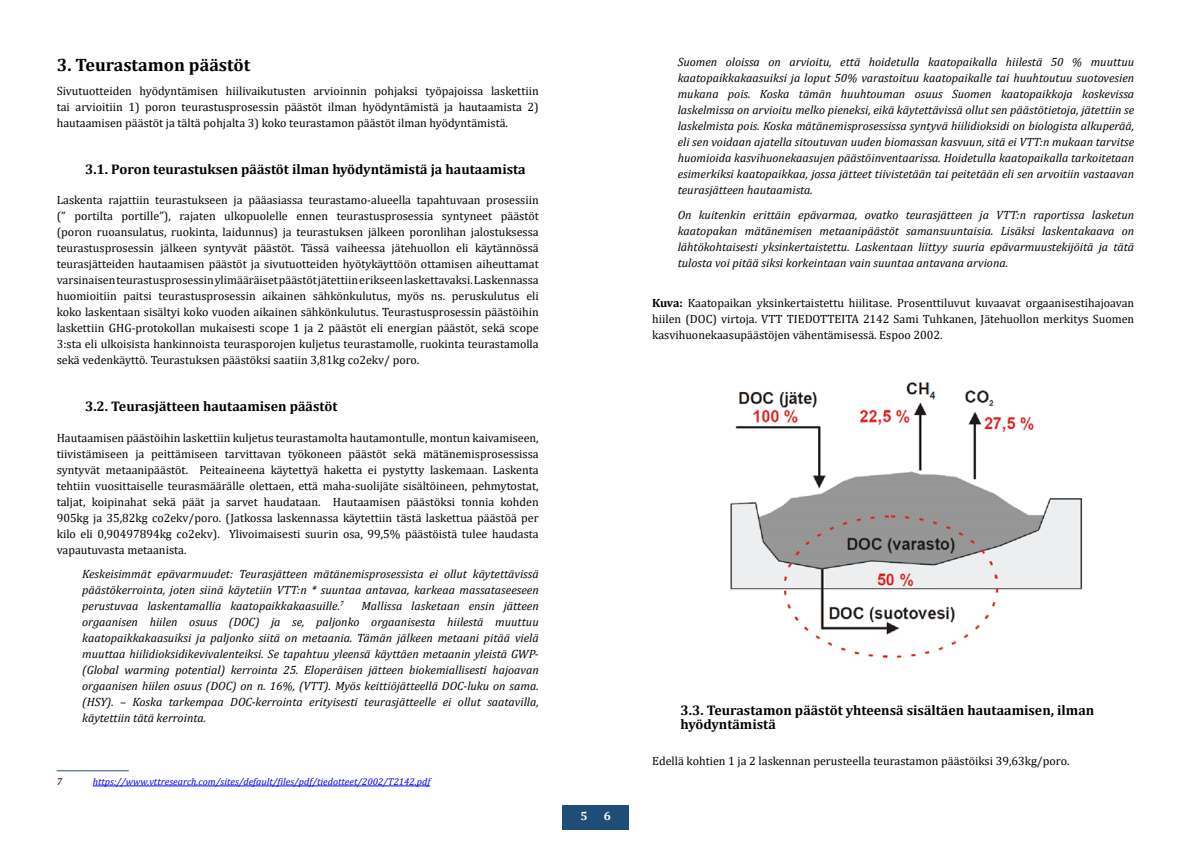
<style>
.page{position:relative;width:1191px;height:842px;background:#fff}
.page>*{position:absolute;margin:0;border:0;box-sizing:border-box;transform-origin:0 0}
.Body{font:700 18px "Cambria";color:#000}
.Artikkelin_väliotsik{font:700 14px/14.5px "Cambria";color:#000}
.Body-2{font:12px/16px "Cambria";color:#000;text-align:justify}
.Body-3{font:italic 12px/16px "Cambria";color:#000;text-align:justify}
.t1{font:700 12px "Cambria";color:#fff}
.t2{font:italic 10px "Cambria";color:#00f}
.t3{font:italic 10px "Cambria";color:#000}
.s1{font-weight:700}
</style>
<div class="page">
<div style="left:562px;top:805px;width:33px;height:24px;background:#1f4d78"></div>
<div style="left:595px;top:805px;width:34px;height:24px;background:#1f4d78"></div>
<hr style="left:57px;top:770px;width:72px;height:1px;background:#1f4d78">
<hr style="left:93px;top:786px;width:337px;height:1px;background:#00f">
<img style="left:730px;top:382px;width:352px;height:276px">
<p class="Body" style="left:57px;top:52px;width:195px">3. Teurastamon päästöt</p>
<p class="Body-2" style="left:57px;top:83px;width:483px">Sivutuotteiden hyödyntämisen hiilivaikutusten arvioinnin pohjaksi työpajoissa laskettiin tai arvioitiin 1) poron teurastusprosessin päästöt ilman hyödyntämistä ja hautaamista 2) hautaamisen päästöt ja tältä pohjalta 3) koko teurastamon päästöt ilman hyödyntämistä.</p>
<h3 class="Artikkelin_väliotsik" style="left:85px;top:162px;width:442px">3.1. Poron teurastuksen päästöt ilman hyödyntämistä ja hautaamista</h3>
<p class="Body-2" style="left:57px;top:192px;width:483px">Laskenta rajattiin teurastukseen ja pääasiassa teurastamo-alueella tapahtuvaan prosessiin (” portilta portille”), rajaten ulkopuolelle ennen teurastusprosessia syntyneet päästöt (poron ruoansulatus, ruokinta, laidunnus) ja teurastuksen jälkeen poronlihan jalostuksessa teurastusprosessin jälkeen syntyvät päästöt. Tässä vaiheessa jätehuollon eli käytännössä teurasjätteiden hautaamisen päästöt ja sivutuotteiden hyötykäyttöön ottamisen aiheuttamat varsinaisen teurastusprosessin ylimääräiset päästöt jätettiin erikseen laskettavaksi. Laskennassa huomioitiin paitsi teurastusprosessin aikainen sähkönkulutus, myös ns. peruskulutus eli koko laskentaan sisältyi koko vuoden aikainen sähkönkulutus. Teurastusprosessin päästöihin laskettiin GHG-protokollan mukaisesti scope 1 ja 2 päästöt eli energian päästöt, sekä scope 3:sta eli ulkoisista hankinnoista teurasporojen kuljetus teurastamolle, ruokinta teurastamolla sekä vedenkäyttö. Teurastuksen päästöksi saatiin 3,81kg co2ekv/ poro.</p>
<h3 class="Artikkelin_väliotsik" style="left:85px;top:399px;width:254px">3.2. Teurasjätteen hautaamisen päästöt</h3>
<p class="Body-2" style="left:57px;top:429px;width:483px">Hautaamisen päästöihin laskettiin kuljetus teurastamolta hautamontulle, montun kaivamiseen, tiivistämiseen ja peittämiseen tarvittavan työkoneen päästöt sekä mätänemisprosessissa syntyvät metaanipäästöt. Peiteaineena käytettyä haketta ei pystytty laskemaan. Laskenta tehtiin vuosittaiselle teurasmäärälle olettaen, että maha-suolijäte sisältöineen, pehmytostat, taljat, koipinahat sekä päät ja sarvet haudataan. Hautaamisen päästöksi tonnia kohden 905kg ja 35,82kg co2ekv/poro. (Jatkossa laskennassa käytettiin tästä laskettua päästöä per kilo eli 0,90497894kg co2ekv). Ylivoimaisesti suurin osa, 99,5% päästöistä tulee haudasta vapautuvasta metaanista.</p>
<p class="Body-3" style="left:82px;top:565px;width:458px">Keskeisimmät epävarmuudet: Teurasjätteen mätänemisprosessista ei ollut käytettävissä päästökerrointa, joten siinä käytetiin VTT:n * suuntaa antavaa, karkeaa massataseeseen perustuvaa laskentamallia kaatopaikkakaasuille.<sup>7</sup></p>
<p class="Body-3" style="left:82px;top:597px;width:458px;text-indent:279px">Mallissa lasketaan ensin jätteen orgaanisen hiilen osuus (DOC) ja se, paljonko orgaanisesta hiilestä muuttuu kaatopaikkakaasuiksi ja paljonko siitä on metaania. Tämän jälkeen metaani pitää vielä muuttaa hiilidioksidikevivalenteiksi. Se tapahtuu yleensä käyttäen metaanin yleistä GWP-(Global warming potential) kerrointa 25. Eloperäisen jätteen biokemiallisesti hajoavan orgaanisen hiilen osuus (DOC) on n. 16%, (VTT). Myös keittiöjätteellä DOC-luku on sama. (HSY). – Koska tarkempaa DOC-kerrointa erityisesti teurasjätteelle ei ollut saatavilla, käytettiin tätä kerrointa.</p>
<p class="t3" style="left:57px;top:775px;width:7px">7</p>
<p class="t2" style="left:93px;top:775px;width:339px">https://www.vttresearch.com/sites/default/files/pdf/tiedotteet/2002/T2142.pdf</p>
<p class="Body-3" style="left:677px;top:53px;width:458px">Suomen oloissa on arvioitu, että hoidetulla kaatopaikalla hiilestä 50 % muuttuu kaatopaikkakaasuiksi ja loput 50% varastoituu kaatopaikalle tai huuhtoutuu suotovesien mukana pois. Koska tämän huuhtouman osuus Suomen kaatopaikkoja koskevissa laskelmissa on arvioitu melko pieneksi, eikä käytettävissä ollut sen päästötietoja, jätettiin se laskelmista pois. Koska mätänemisprosessissa syntyvä hiilidioksidi on biologista alkuperää, eli sen voidaan ajatella sitoutuvan uuden biomassan kasvuun, sitä ei VTT:n mukaan tarvitse huomioida kasvihuonekaasujen päästöinventaarissa. Hoidetulla kaatopaikalla tarkoitetaan esimerkiksi kaatopaikkaa, jossa jätteet tiivistetään tai peitetään eli sen arvoitiin vastaavan teurasjätteen hautaamista.</p>
<p class="Body-3" style="left:677px;top:206px;width:458px">On kuitenkin erittäin epävarmaa, ovatko teurasjätteen ja VTT:n raportissa lasketun kaatopakan mätänemisen metaanipäästöt samansuuntaisia. Lisäksi laskentakaava on lähtökohtaisesti yksinkertaistettu. Laskentaan liittyy suuria epävarmuustekijöitä ja tätä tulosta voi pitää siksi korkeintaan vain suuntaa antavana arviona.</p>
<p class="Body-2" style="left:652px;top:295px;width:483px"><span class="s1">Kuva:</span> Kaatopaikan yksinkertaistettu hiilitase. Prosenttiluvut kuvaavat orgaanisestihajoavan hiilen (DOC) virtoja. VTT TIEDOTTEITA 2142 Sami Tuhkanen, Jätehuollon merkitys Suomen kasvihuonekaasupäästöjen vähentämisessä. Espoo 2002.</p>
<p class="t1" style="left:580px;top:807px;width:9px">5</p>
<p class="t1" style="left:603px;top:807px;width:9px">6</p>
<h3 class="Artikkelin_väliotsik" style="left:680px;top:702px;width:415px">3.3. Teurastamon päästöt yhteensä sisältäen hautaamisen, ilman hyödyntämistä</h3>
<p class="Body-2" style="left:652px;top:753px;width:419px">Edellä kohtien 1 ja 2 laskennan perusteella teurastamon päästöiksi 39,63kg/poro.</p>
</div>
